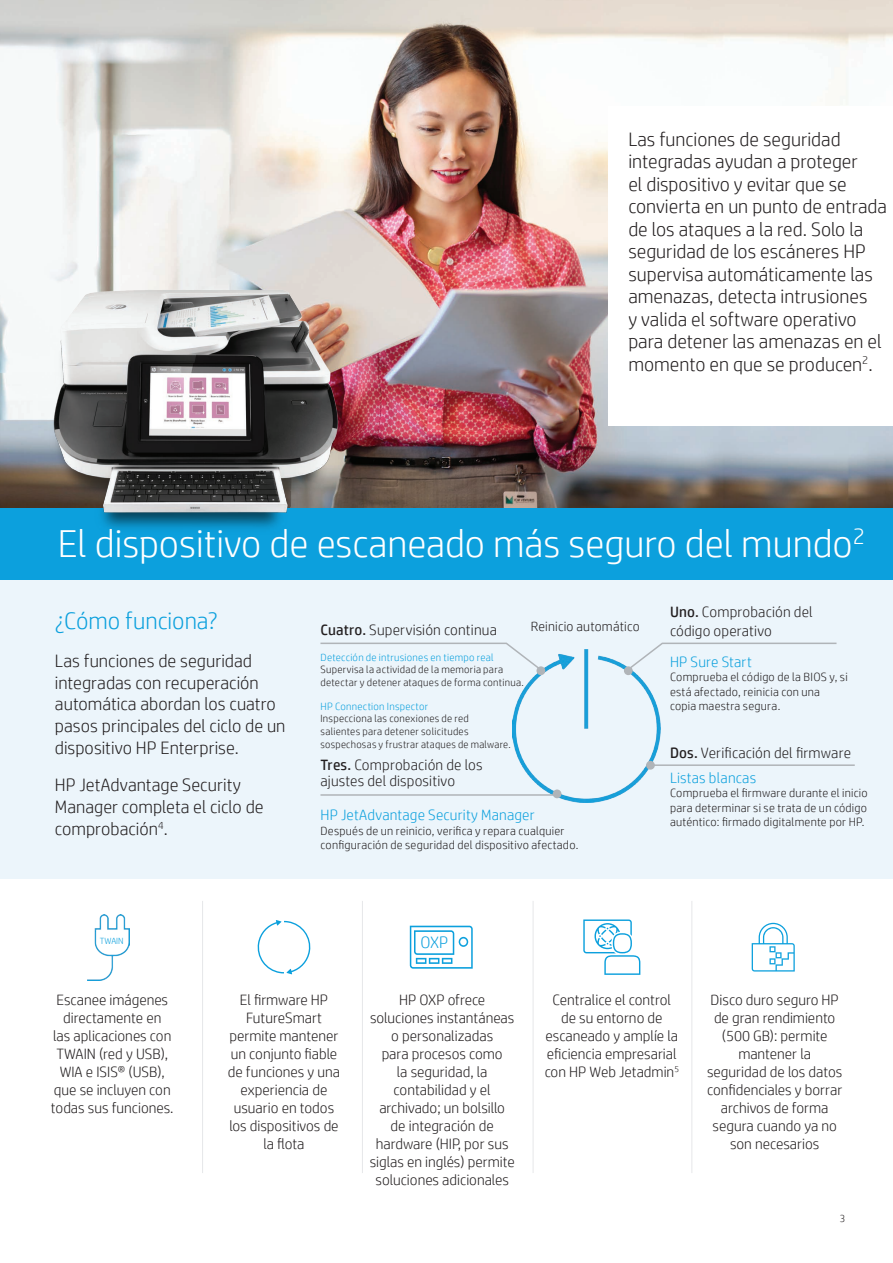
<style>
.page{position:relative;width:893px;height:1263px;background:#fff}
.page>*{position:absolute;margin:0;border:0;box-sizing:border-box;transform-origin:0 0}
.t1{font:300 39px "HP Simplified";color:#fff}
.t2{font:300 24px "HP Simplified";color:#0ca0dd}
.t3{font:300 19.5px/22.5px "HP Simplified";color:#231f20}
.t4{font:300 18px/21.6px "HP Simplified";color:#231f20}
.t5{font:300 16.5px "HP Simplified";color:#0ca0dd}
.t6{font:300 15px/18px "HP Simplified";color:#231f20;text-align:center}
.t7{font:300 15px "HP Simplified";letter-spacing:.01em;color:#0ca0dd}
.t8{font:300 13.5px "HP Simplified";letter-spacing:.015em;color:#231f20}
.t9{font:300 12px/14.4px "HP Simplified";letter-spacing:.02em;color:#231f20}
.t10{font:300 10.5px/12.6px "HP Simplified";letter-spacing:.025em;color:#231f20}
.t11{font:300 10.5px "HP Simplified";letter-spacing:.025em;color:#0ca0dd}
.t12{font:300 9px "HP Simplified";color:#0ca0dd}
.s1{font-weight:400}
.s2{color:#0ca0dd}
</style>
<div class="page">
<img style="left:0;top:0;width:893px;height:508px">
<div style="left:0;top:508px;width:893px;height:75px;background:#0ca0dd"></div>
<div style="left:0;top:581px;width:893px;height:298px;background:#ecf5fb"></div>
<svg style="left:752px;top:923px;width:43px;height:48px"></svg>
<svg style="left:257px;top:920px;width:54px;height:54px"></svg>
<svg style="left:410px;top:926px;width:63px;height:43px"></svg>
<svg style="left:583px;top:919px;width:57px;height:56px"></svg>
<img style="left:87px;top:915px;width:42px;height:65px">
<img style="left:512px;top:649px;width:148px;height:154px">
<div style="left:536px;top:666px;width:9px;height:9px;background:#b0b4b8;border-radius:50%"></div>
<div style="left:553px;top:789px;width:8px;height:9px;background:#b0b4b8;border-radius:50%"></div>
<div style="left:624px;top:666px;width:9px;height:9px;background:#b0b4b8;border-radius:50%"></div>
<div style="left:646px;top:761px;width:9px;height:9px;background:#b0b4b8;border-radius:50%"></div>
<hr style="left:652px;top:764px;width:203px;height:2px;background:#b0b4b8">
<hr style="left:320px;top:794px;width:239px;height:2px;background:#b0b4b8">
<svg style="left:627px;top:642px;width:210px;height:29px"></svg>
<svg style="left:320px;top:642px;width:222px;height:29px"></svg>
<div style="left:99px;top:935px;width:26px;height:12px;background:#fff"></div>
<div style="left:608px;top:106px;width:285px;height:320px;background:#fff"></div>
<img style="left:42px;top:276px;width:305px;height:253px">
<hr style="left:202px;top:901px;width:1px;height:272px;background:#e6e7e9">
<hr style="left:362px;top:901px;width:1px;height:272px;background:#e6e7e9">
<hr style="left:533px;top:901px;width:1px;height:272px;background:#e6e7e9">
<hr style="left:692px;top:901px;width:1px;height:272px;background:#e6e7e9">
<p class="t3" style="left:628px;top:127px;width:260px">Las funciones de seguridad integradas ayudan a proteger<br>el dispositivo y evitar que se convierta en un punto de entrada de los ataques a la red. Solo la seguridad de los escáneres HP supervisa automáticamente las amenazas, detecta intrusiones<br>y valida el software operativo para detener las amenazas en el momento en que se producen<sup>2</sup>.</p>
<h1 class="t1" style="left:58px;top:518px;width:808px">El dispositivo de escaneado más seguro del mundo<sup>2</sup></h1>
<h2 class="t2" style="left:55px;top:605px;width:164px">¿Cómo funciona?</h2>
<p class="t4" style="left:55px;top:649px;width:232px">Las funciones de seguridad integradas con recuperación automática abordan los cuatro pasos principales del ciclo de un dispositivo HP Enterprise.</p>
<p class="t4" style="left:55px;top:774px;width:210px">HP JetAdvantage Security<br>Manager completa el ciclo de comprobación<sup>4</sup>.</p>
<p class="t12" style="left:100px;top:934px;width:25px">TWAIN</p>
<p class="t6" style="left:320px;top:621px;width:178px"><span class="s1">Cuatro.</span> Supervisión continua</p>
<p class="t11" style="left:320px;top:650px;width:175px">Detección de intrusiones en tiempo real</p>
<p class="t10" style="left:320px;top:663px;width:205px">Supervisa la actividad de la memoria para detectar y detener ataques de forma continua.</p>
<p class="t11" style="left:320px;top:699px;width:109px">HP Connection Inspector</p>
<p class="t10" style="left:320px;top:712px;width:192px">Inspecciona las conexiones de red salientes para detener solicitudes sospechosas y frustrar ataques de malware.</p>
<p class="t8" style="left:531px;top:617px;width:110px">Reinicio automático</p>
<p class="t6" style="left:320px;top:756px;width:164px;line-height:16.2px;text-align:left"><span class="s1">Tres.</span> Comprobación de los ajustes del dispositivo</p>
<p class="t7" style="left:320px;top:805px;width:216px">HP JetAdvantage Security Manager</p>
<p class="t9" style="left:320px;top:823px;width:259px">Después de un reinicio, verifica y repara cualquier configuración de seguridad del dispositivo afectado.</p>
<p class="t6" style="left:670px;top:601px;width:144px;line-height:19.2px;text-align:left"><span class="s1">Uno.</span> Comprobación del código operativo</p>
<p class="t7" style="left:670px;top:652px;width:83px">HP Sure Start</p>
<p class="t9" style="left:670px;top:670px;width:179px">Comprueba el código de la BIOS y, si está afectado, reinicia con una copia maestra segura.</p>
<p class="t6" style="left:670px;top:740px;width:183px;line-height:25.2px;text-align:left"><span class="s1">Dos.</span> Verificación del firmware<br><span class="s2">Listas blancas</span></p>
<p class="t9" style="left:670px;top:786px;width:199px;text-align:justify">Comprueba el firmware durante el inicio para determinar si se trata de un código auténtico: firmado digitalmente por HP.</p>
<p class="t5" style="left:421px;top:932px;width:29px">OXP</p>
<p class="t6" style="left:51px;top:990px;width:124px">Escanee imágenes directamente en<br>las aplicaciones con<br>TWAIN (red y USB),<br>WIA e ISIS® (USB), que se incluyen con todas sus funciones.</p>
<p class="t6" style="left:228px;top:990px;width:114px">El firmware HP<br>FutureSmart permite mantener un conjunto fiable de funciones y una experiencia de usuario en todos los dispositivos de la flota</p>
<p class="t6" style="left:370px;top:990px;width:146px">HP OXP ofrece soluciones instantáneas o personalizadas<br>para procesos como<br>la seguridad, la contabilidad y el archivado; un bolsillo<br>de integración de hardware (HIP, por sus siglas en inglés) permite soluciones adicionales</p>
<p class="t6" style="left:707px;top:990px;width:137px">Disco duro seguro HP de gran rendimiento (500 GB): permite mantener la seguridad de los datos confidenciales y borrar archivos de forma segura cuando ya no son necesarios</p>
<p class="t6" style="left:545px;top:990px;width:136px">Centralice el control de su entorno de escaneado y amplíe la eficiencia empresarial con HP Web Jetadmin<sup>5</sup></p>
<p class="t10" style="left:840px;top:1212px;width:7px">3</p>
</div>
